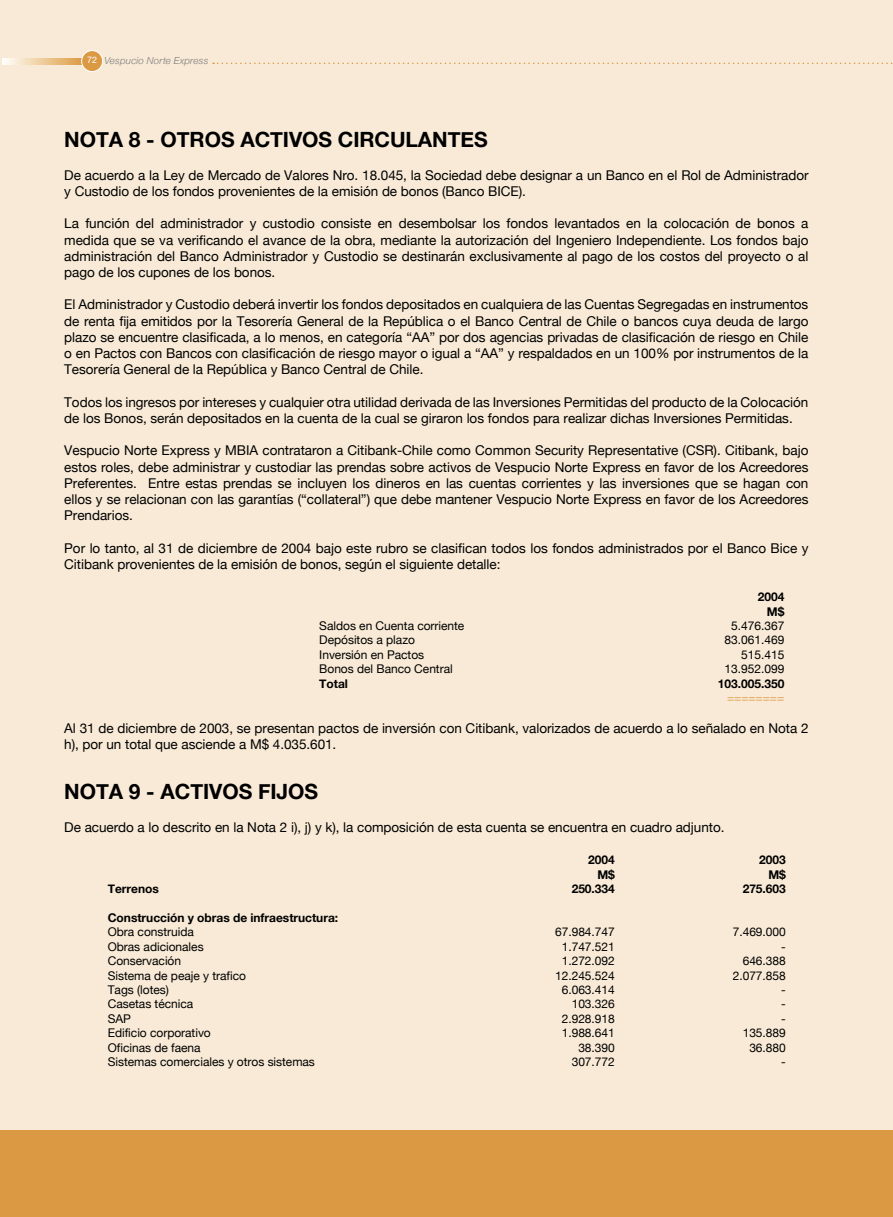
<style>
.page{position:relative;width:893px;height:1217px;background:#fff}
.page>*{position:absolute;margin:0;border:0;box-sizing:border-box;transform-origin:0 0}
.t1{font:700 21px "Helvetica Neue";letter-spacing:-.005em;color:#000}
.t2{font:13.5px/16.2px "Helvetica Neue";letter-spacing:-.005em;color:#000}
.t3{font:12px "Helvetica Neue";letter-spacing:-.005em;color:#000}
.t4{font:700 12px/14.4px "Helvetica Neue";letter-spacing:-.005em;color:#000;text-align:right}
.t5{font:12px "Helvetica Neue";color:#db9944}
.t6{font:italic 300 9.75px "Helvetica Neue";letter-spacing:.02em;color:#7c7c7c}
.s1{font-weight:400;font-style:normal;font-size:9px;color:#fff}
</style>
<div class="page">
<div style="left:0;top:0;width:893px;height:1216px;background:#f8ead6"></div>
<div style="left:0;top:1130px;width:893px;height:86px;background:#db9944"></div>
<svg style="left:2px;top:58px;width:79px;height:6px"></svg>
<div style="left:82px;top:51px;width:21px;height:21px;background:#db9944;border-radius:50%"></div>
<div style="left:81px;top:50px;width:22px;height:22px;border:1px solid #fff;border-radius:50%"></div>
<svg style="left:213px;top:63px;width:680px;height:1px"></svg>
<p class="t6" style="left:87px;top:55px;width:123px"><span class="s1">72</span> Vespucio Norte Express</p>
<h1 class="t1" style="left:64px;top:127px;width:425px">NOTA 8 - OTROS ACTIVOS CIRCULANTES</h1>
<p class="t2" style="left:64px;top:167px;width:746px">De acuerdo a la Ley de Mercado de Valores Nro. 18.045, la Sociedad debe designar a un Banco en el Rol de Administrador y Custodio de los fondos provenientes de la emisión de bonos (Banco BICE).</p>
<p class="t2" style="left:64px;top:215px;width:746px;text-align:justify">La función del administrador y custodio consiste en desembolsar los fondos levantados en la colocación de bonos a medida que se va verificando el avance de la obra, mediante la autorización del Ingeniero Independiente. Los fondos bajo administración del Banco Administrador y Custodio se destinarán exclusivamente al pago de los costos del proyecto o al pago de los cupones de los bonos.</p>
<p class="t2" style="left:64px;top:296px;width:746px;text-align:justify">El Administrador y Custodio deberá invertir los fondos depositados en cualquiera de las Cuentas Segregadas en instrumentos de renta fija emitidos por la Tesorería General de la República o el Banco Central de Chile o bancos cuya deuda de largo plazo se encuentre clasificada, a lo menos, en categoría “AA” por dos agencias privadas de clasificación de riesgo en Chile o en Pactos con Bancos con clasificación de riesgo mayor o igual a “AA” y respaldados en un 100% por instrumentos de la Tesorería General de la República y Banco Central de Chile.</p>
<p class="t2" style="left:64px;top:393px;width:746px">Todos los ingresos por intereses y cualquier otra utilidad derivada de las Inversiones Permitidas del producto de la Colocación de los Bonos, serán depositados en la cuenta de la cual se giraron los fondos para realizar dichas Inversiones Permitidas.</p>
<p class="t2" style="left:64px;top:442px;width:746px;text-align:justify">Vespucio Norte Express y MBIA contrataron a Citibank-Chile como Common Security Representative (CSR). Citibank, bajo estos roles, debe administrar y custodiar las prendas sobre activos de Vespucio Norte Express en favor de los Acreedores Preferentes. Entre estas prendas se incluyen los dineros en las cuentas corrientes y las inversiones que se hagan con ellos y se relacionan con las garantías (“collateral”) que debe mantener Vespucio Norte Express en favor de los Acreedores Prendarios.</p>
<p class="t2" style="left:64px;top:539px;width:746px">Por lo tanto, al 31 de diciembre de 2004 bajo este rubro se clasifican todos los fondos administrados por el Banco Bice y<br>Citibank provenientes de la emisión de bonos, según el siguiente detalle:</p>
<p class="t4" style="left:758px;top:589px;width:28px">2004<br>M$</p>
<p class="t3" style="left:319px;top:618px;width:147px">Saldos en Cuenta corriente</p>
<p class="t3" style="left:731px;top:618px;width:55px">5.476.367</p>
<p class="t3" style="left:319px;top:633px;width:97px">Depósitos a plazo</p>
<p class="t3" style="left:725px;top:633px;width:61px">83.061.469</p>
<p class="t3" style="left:319px;top:647px;width:106px">Inversión en Pactos</p>
<p class="t3" style="left:741px;top:647px;width:45px">515.415</p>
<p class="t3" style="left:319px;top:661px;width:135px">Bonos del Banco Central</p>
<p class="t3" style="left:725px;top:661px;width:61px">13.952.099</p>
<p class="t4" style="left:319px;top:675px;width:30px">Total</p>
<p class="t4" style="left:718px;top:675px;width:68px">103.005.350</p>
<p class="t5" style="left:727px;top:690px;width:59px">========</p>
<p class="t2" style="left:64px;top:719px;width:746px">Al 31 de diciembre de 2003, se presentan pactos de inversión con Citibank, valorizados de acuerdo a lo señalado en Nota 2 h), por un total que asciende a M$ 4.035.601.</p>
<h1 class="t1" style="left:64px;top:778px;width:255px">NOTA 9 - ACTIVOS FIJOS</h1>
<p class="t2" style="left:64px;top:818px;width:662px">De acuerdo a lo descrito en la Nota 2 i), j) y k), la composición de esta cuenta se encuentra en cuadro adjunto.</p>
<p class="t4" style="left:588px;top:852px;width:28px">2004</p>
<p class="t4" style="left:759px;top:852px;width:28px">2003</p>
<p class="t4" style="left:597px;top:866px;width:19px">M$</p>
<p class="t4" style="left:768px;top:866px;width:19px">M$</p>
<p class="t4" style="left:108px;top:881px;width:53px">Terrenos</p>
<p class="t4" style="left:572px;top:881px;width:45px">250.334</p>
<p class="t4" style="left:743px;top:881px;width:45px">275.603</p>
<p class="t4" style="left:108px;top:909px;width:232px">Construcción y obras de infraestructura:</p>
<p class="t3" style="left:108px;top:924px;width:88px">Obra construida</p>
<p class="t3" style="left:555px;top:924px;width:61px">67.984.747</p>
<p class="t3" style="left:733px;top:924px;width:55px">7.469.000</p>
<p class="t3" style="left:108px;top:939px;width:97px">Obras adicionales</p>
<p class="t3" style="left:562px;top:939px;width:55px">1.747.521</p>
<p class="t3" style="left:781px;top:939px;width:6px">-</p>
<p class="t3" style="left:108px;top:953px;width:75px">Conservación</p>
<p class="t3" style="left:562px;top:953px;width:55px">1.272.092</p>
<p class="t3" style="left:743px;top:953px;width:45px">646.388</p>
<p class="t3" style="left:108px;top:967px;width:140px">Sistema de peaje y trafico</p>
<p class="t3" style="left:555px;top:967px;width:61px">12.245.524</p>
<p class="t3" style="left:733px;top:967px;width:55px">2.077.858</p>
<p class="t3" style="left:108px;top:982px;width:63px">Tags (lotes)</p>
<p class="t3" style="left:562px;top:982px;width:55px">6.063.414</p>
<p class="t3" style="left:781px;top:982px;width:6px">-</p>
<p class="t3" style="left:108px;top:996px;width:87px">Casetas técnica</p>
<p class="t3" style="left:572px;top:996px;width:45px">103.326</p>
<p class="t3" style="left:781px;top:996px;width:6px">-</p>
<p class="t3" style="left:108px;top:1011px;width:25px">SAP</p>
<p class="t3" style="left:562px;top:1011px;width:55px">2.928.918</p>
<p class="t3" style="left:781px;top:1011px;width:6px">-</p>
<p class="t3" style="left:108px;top:1025px;width:105px">Edificio corporativo</p>
<p class="t3" style="left:562px;top:1025px;width:55px">1.988.641</p>
<p class="t3" style="left:743px;top:1025px;width:45px">135.889</p>
<p class="t3" style="left:108px;top:1039px;width:94px">Oficinas de faena</p>
<p class="t3" style="left:578px;top:1039px;width:38px">38.390</p>
<p class="t3" style="left:749px;top:1039px;width:38px">36.880</p>
<p class="t3" style="left:108px;top:1054px;width:209px">Sistemas comerciales y otros sistemas</p>
<p class="t3" style="left:572px;top:1054px;width:45px">307.772</p>
<p class="t3" style="left:781px;top:1054px;width:6px">-</p>
</div>
